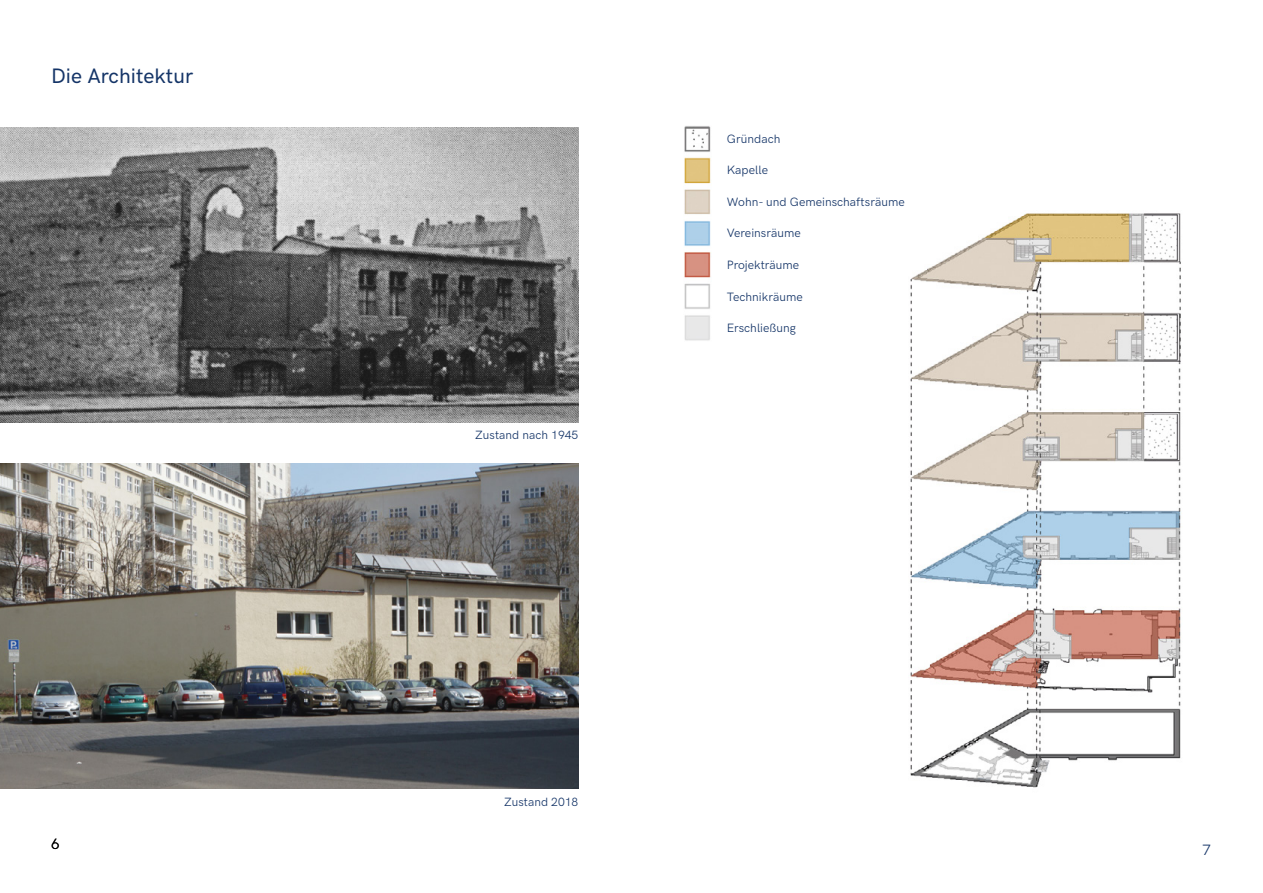
<style>
.page{position:relative;width:1263px;height:893px;background:#fff}
.page>*{position:absolute;margin:0;border:0;box-sizing:border-box;transform-origin:0 0}
.t1{font:500 21px "HK Grotesk";letter-spacing:.005em;color:#143467}
.t2{font:15px "HK Grotesk";color:#143467}
.t3{font:15px "HK Grotesk";color:#000}
.t4{font:12.15px "HK Grotesk";letter-spacing:.005em;color:#143467}
.t5{font:12px "HK Grotesk";letter-spacing:.005em;color:#143467}
</style>
<div class="page">
<img style="left:0;top:464px;width:578px;height:325px">
<img style="left:0;top:128px;width:578px;height:294px">
<img style="left:684px;top:126px;width:27px;height:215px">
<img style="left:910px;top:213px;width:271px;height:575px">
<h1 class="t1" style="left:51px;top:60px;width:144px">Die Architektur</h1>
<p class="t3" style="left:51px;top:833px;width:10px">6</p>
<p class="t5" style="left:475px;top:426px;width:105px">Zustand nach 1945</p>
<p class="t5" style="left:504px;top:792px;width:76px">Zustand 2018</p>
<p class="t4" style="left:727px;top:129px;width:55px">Gründach</p>
<p class="t4" style="left:727px;top:161px;width:43px">Kapelle</p>
<p class="t4" style="left:727px;top:192px;width:179px">Wohn- und Gemeinschaftsräume</p>
<p class="t4" style="left:727px;top:224px;width:75px">Vereinsräume</p>
<p class="t4" style="left:727px;top:256px;width:74px">Projekträume</p>
<p class="t4" style="left:727px;top:287px;width:77px">Technikräume</p>
<p class="t4" style="left:727px;top:319px;width:71px">Erschließung</p>
<p class="t2" style="left:1202px;top:838px;width:10px">7</p>
</div>
